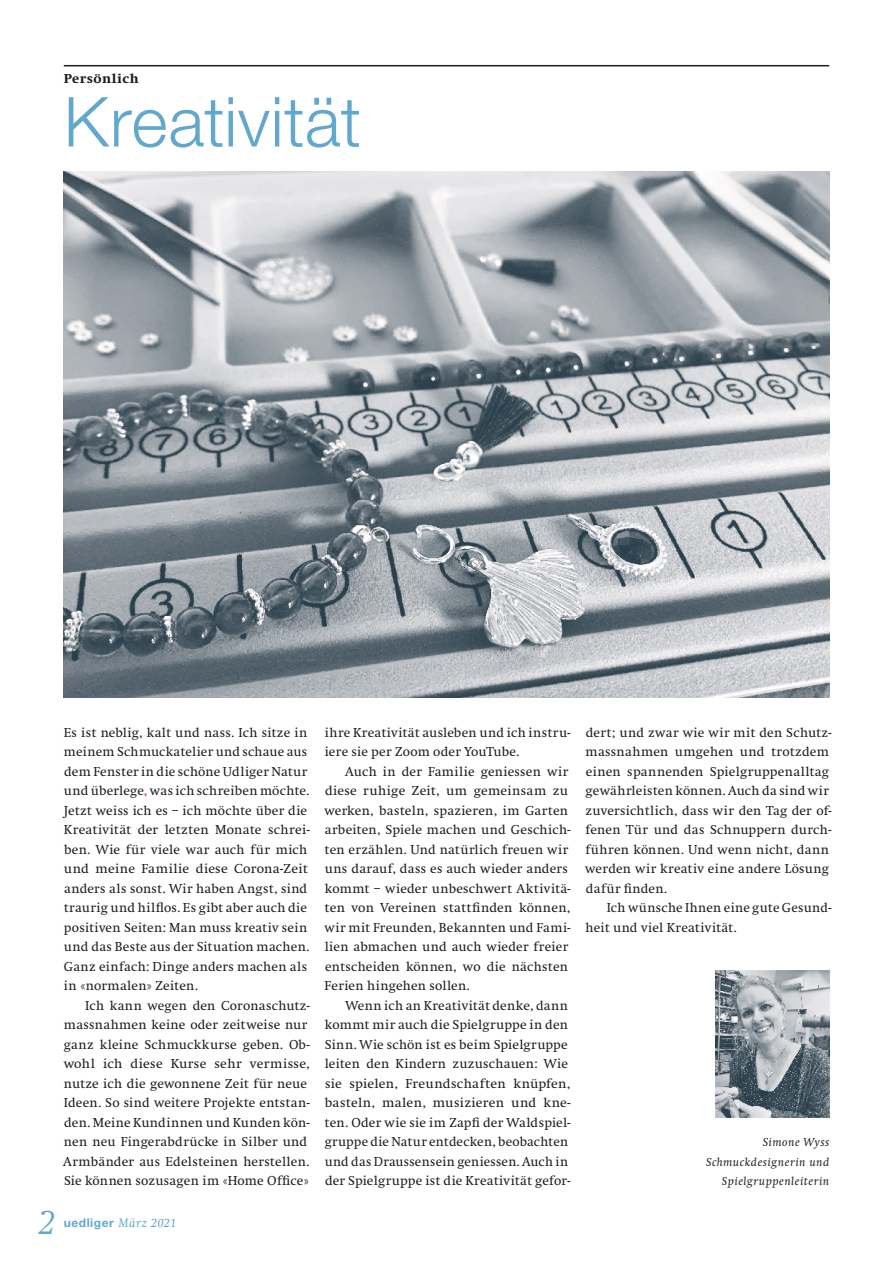
<style>
.page{position:relative;width:893px;height:1263px;background:#fff}
.page>*{position:absolute;margin:0;border:0;box-sizing:border-box;transform-origin:0 0}
.t1{font:300 69px "Helvetica Neue";letter-spacing:.005em;color:#62a7cc}
.t2{font:italic 300 36px "Swift";color:#62a7cc}
.t3{font:13.5px/19.5px "Swift";letter-spacing:.02em;color:#1d1d1b}
.t4{font:800 13.5px "Swift";letter-spacing:.04em;color:#1d1d1b}
.t5{font:italic 12px/19.5px "Swift";letter-spacing:.045em;color:#1d1d1b;text-align:right}
.t6{font:700 12px "Helvetica Neue";letter-spacing:.045em;color:#62a7cc}
.s1{color:#e6007e}
.s2{font-family:"Swift";font-weight:400;font-style:italic;font-size:12.75px}
</style>
<div class="page">
<hr style="left:64px;top:65px;width:765px;height:1px;background:#1d1d1b">
<img style="left:64px;top:171px;width:765px;height:527px">
<img style="left:716px;top:971px;width:113px;height:146px">
<p class="t4" style="left:64px;top:72px;width:76px">Persönlich</p>
<h1 class="t1" style="left:64px;top:80px;width:299px">Kreativität</h1>
<p class="t3" style="left:64px;top:723px;width:248px">Es ist neblig, kalt und nass. Ich sitze in meinem Schmuckatelier und schaue aus dem Fenster in die schöne Udliger Natur und überlege<span class="s1">,</span> was ich schreiben möchte.<br>Jetzt weiss ich es – ich möchte über die Kreativität der letzten Monate schrei&shy;ben. Wie für viele war auch für mich und meine Familie diese Corona-Zeit anders als sonst. Wir haben Angst, sind traurig und hilflos. Es gibt aber auch die positiven Seiten: Man muss kreativ sein und das Beste aus der Situation machen.<br>Ganz einfach: Dinge anders machen als in «normalen» Zeiten.</p>
<p class="t3" style="left:63px;top:996px;width:248px;text-indent:22px">Ich kann wegen den Coronaschutz&shy;massnahmen keine oder zeitweise nur ganz kleine Schmuckkurse geben. Ob&shy;wohl ich diese Kurse sehr vermisse, nutze ich die gewonnene Zeit für neue Ideen. So sind weitere Projekte entstan&shy;den. Meine Kundinnen und Kunden kön&shy;nen neu Fingerabdrücke in Silber und Armbänder aus Edelsteinen herstellen.<br>Sie können sozusagen im «Home Office»</p>
<h2 class="t2" style="left:39px;top:1202px;width:18px">2</h2>
<p class="t6" style="left:64px;top:1215px;width:114px">uedliger <span class="s2">März 2021</span></p>
<p class="t3" style="left:325px;top:723px;width:247px">ihre Kreativität ausleben und ich instru&shy;iere sie per Zoom oder YouTube.</p>
<p class="t3" style="left:324px;top:762px;width:248px;text-indent:21px">Auch in der Familie geniessen wir diese ruhige Zeit, um gemeinsam zu werken, basteln, spazieren, im Garten arbeiten, Spiele machen und Geschich&shy;ten erzählen. Und natürlich freuen wir uns darauf, dass es auch wieder anders kommt – wieder unbeschwert Aktivitä&shy;ten von Vereinen stattfinden können, wir mit Freunden, Bekannten und Fami&shy;lien abmachen und auch wieder freier entscheiden können, wo die nächsten Ferien hingehen sollen.</p>
<p class="t3" style="left:325px;top:996px;width:248px;text-indent:21px">Wenn ich an Kreativität denke, dann kommt mir auch die Spielgruppe in den Sinn. Wie schön ist es beim Spielgruppe leiten den Kindern zuzuschauen: Wie sie spielen, Freundschaften knüpfen, basteln, malen, musizieren und kne&shy;ten. Oder wie sie im Zapfi der Waldspiel&shy;gruppe die Natur entdecken, beobachten und das Draussensein geniessen. Auch in der Spielgruppe ist die Kreativität gefor-</p>
<p class="t3" style="left:585px;top:723px;width:248px">dert; und zwar wie wir mit den Schutz&shy;massnahmen umgehen und trotzdem einen spannenden Spielgruppenalltag gewährleisten können. Auch da sind wir zuversichtlich, dass wir den Tag der of&shy;fenen Tür und das Schnuppern durch&shy;führen können. Und wenn nicht, dann werden wir kreativ eine andere Lösung dafür finden.</p>
<p class="t3" style="left:586px;top:898px;width:247px;text-indent:21px">Ich wünsche Ihnen eine gute Gesund&shy;heit und viel Kreativität.</p>
<p class="t5" style="left:706px;top:1133px;width:124px">Simone Wyss<br>Schmuckdesignerin und<br>Spielgruppenleiterin</p>
</div>
